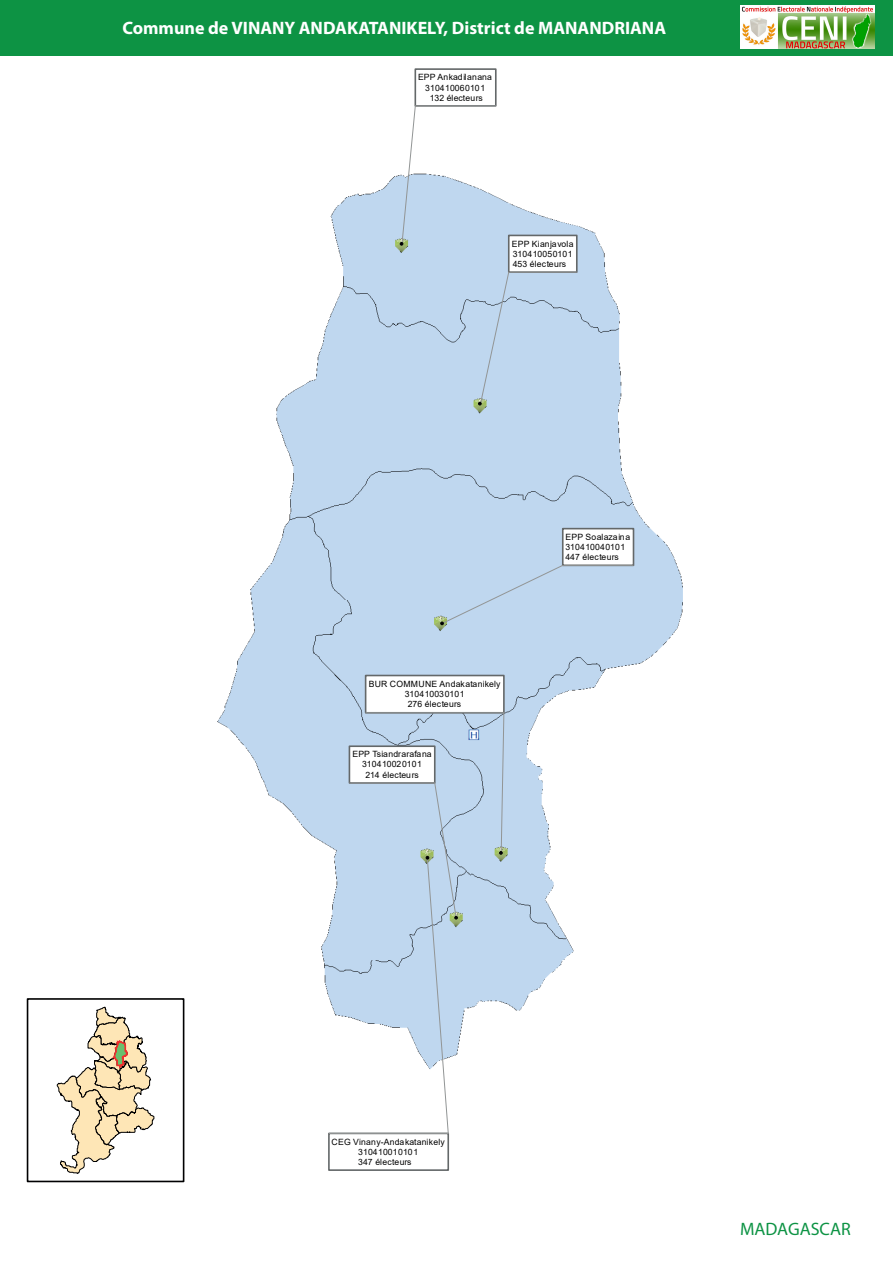
<style>
.page{position:relative;width:893px;height:1263px;background:#fff}
.page>*{position:absolute;margin:0;border:0;box-sizing:border-box;transform-origin:0 0}
.t1{font:700 18px "Myriad Pro";color:#fff}
.t2{font:18px "Myriad Pro";color:#0d9344}
.t3{font:8.7px/10.2px "Arial";letter-spacing:.005em;color:#000001;text-align:center}
</style>
<div class="page">
<div style="left:1px;top:0;width:892px;height:56px;background:#0d9344"></div>
<img style="left:740px;top:6px;width:135px;height:43px">
<img style="left:26px;top:175px;width:657px;height:1007px">
<div style="left:365px;top:675px;width:140px;height:38px;background:#fff;border:2px solid #646869"></div>
<div style="left:414px;top:68px;width:83px;height:39px;background:#fff;border:2px solid #646869"></div>
<svg style="left:400px;top:105px;width:96px;height:141px"></svg>
<div style="left:508px;top:235px;width:70px;height:38px;background:#fff;border:2px solid #646869"></div>
<div style="left:478px;top:272px;width:99px;height:134px;background:#bfd7ef"></div>
<div style="left:562px;top:528px;width:72px;height:38px;background:#fff;border:2px solid #646869"></div>
<div style="left:440px;top:565px;width:194px;height:60px;background:#bfd7ef"></div>
<div style="left:328px;top:1132px;width:121px;height:39px;background:#fff;border:2px solid #646869"></div>
<svg style="left:328px;top:712px;width:176px;height:422px"></svg>
<svg style="left:57px;top:1006px;width:97px;height:168px"></svg>
<div style="left:27px;top:998px;width:157px;height:184px;border:2px solid #000001"></div>
<h1 class="t1" style="left:122px;top:16px;width:545px">Commune de VINANY ANDAKATANIKELY, District de MANANDRIANA</h1>
<p class="t3" style="left:418px;top:72px;width:75px">EPP Ankadilanana<br>310410060101<br>132 électeurs</p>
<p class="t3" style="left:512px;top:239px;width:63px;text-align:justify">EPP Kianjavola 310410050101<br>453 électeurs</p>
<p class="t3" style="left:369px;top:679px;width:133px">BUR COMMUNE Andakatanikely<br>310410030101<br>276 électeurs</p>
<p class="t3" style="left:352px;top:749px;width:81px">EPP Tsiandrarafana<br>310410020101<br>214 électeurs</p>
<p class="t3" style="left:565px;top:532px;width:66px;text-align:left">EPP Soalazaina<br>310410040101<br>447 électeurs</p>
<p class="t3" style="left:358px;top:1136px;width:88px;text-align:left;text-indent:-27px">CEG Vinany-Andakatanikely<br>310410010101<br>347 électeurs</p>
<h1 class="t2" style="left:740px;top:1218px;width:112px">MADAGASCAR</h1>
</div>
